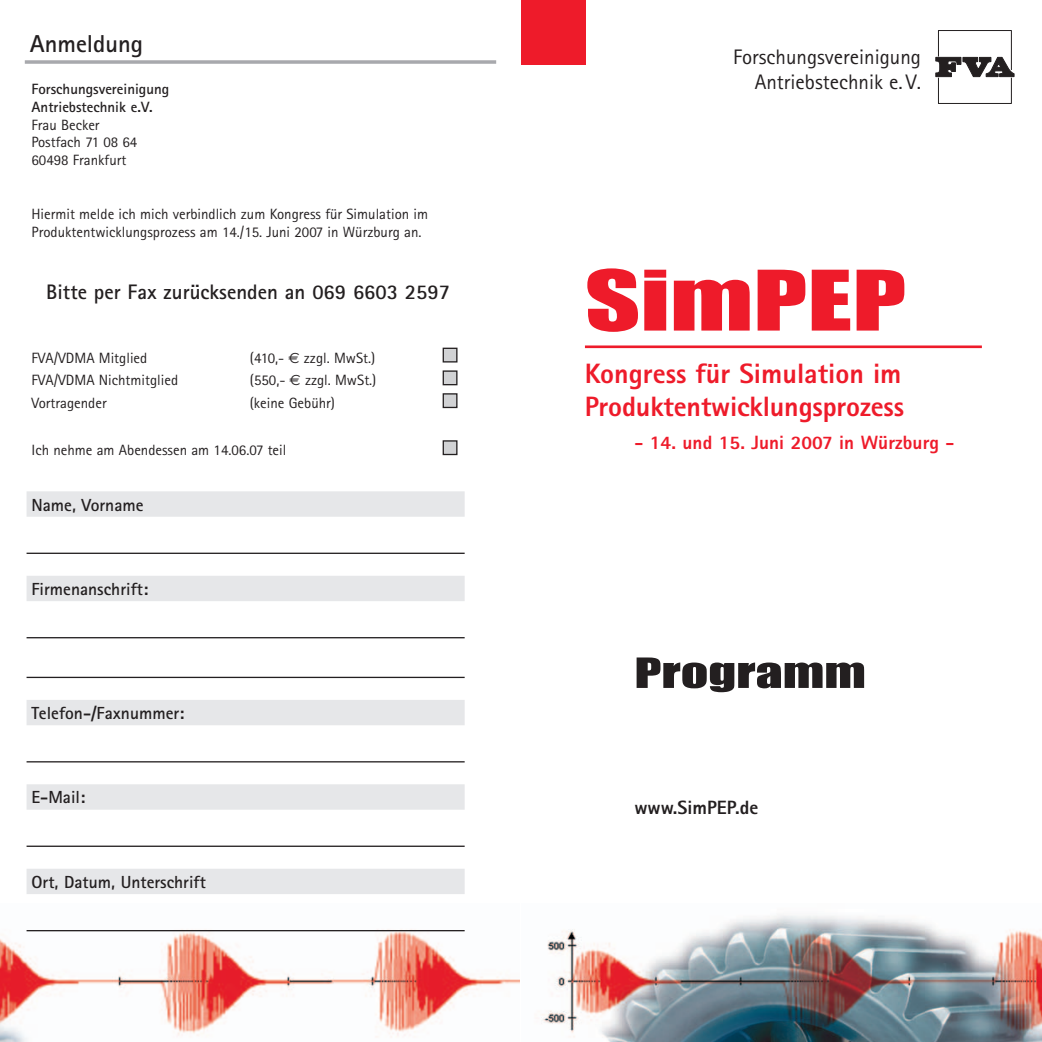
<style>
.page{position:relative;width:1042px;height:1042px;background:#fff}
.page>*{position:absolute;margin:0;border:0;box-sizing:border-box;transform-origin:0 0}
.t1{font:77px "Impact";color:#ee1b2a;scale:1.4 1}
.t2{font:38.5px "Impact";color:#231f20;scale:1.4 1}
.t3{font:800 28px/33.2px "Rotis Sans Serif";letter-spacing:-.005em;color:#ee1b2a}
.t4{font:700 24.5px "Rotis Sans Serif";color:#231f20}
.t5{font:21px/25.2px "Rotis Sans Serif";color:#231f20;text-align:right}
.t6{font:700 21px "Rotis Sans Serif";color:#231f20}
.t7{font:800 19.25px "Rotis Sans Serif";letter-spacing:.005em;color:#ee1b2a}
.t8{font:800 19.25px "Rotis Sans Serif";color:#231f20}
.t9{font:700 17.5px "Rotis Sans Serif";color:#231f20}
.t10{font:14.88px/17.8px "Rotis Sans Serif";color:#231f20}
.t11{font:700 14.88px/17.8px "Rotis Sans Serif";color:#231f20}
.s1{font-family:"Euro Sans"}
</style>
<div class="page">
<svg style="left:25px;top:60px;width:471px;height:4px;background:#b2b3b6"></svg>
<img style="left:0;top:929px;width:520px;height:113px">
<img style="left:542px;top:915px;width:500px;height:127px">
<svg style="left:935px;top:30px;width:79px;height:47px"></svg>
<div style="left:938px;top:77px;width:74px;height:27px;border:1px solid #231f20"></div>
<div style="left:27px;top:491px;width:438px;height:26px;background:#e6e7e9"></div>
<hr style="left:27px;top:553px;width:438px;height:1px;background:#231f20">
<div style="left:27px;top:576px;width:438px;height:25px;background:#e6e7e9"></div>
<hr style="left:27px;top:637px;width:438px;height:1px;background:#231f20">
<hr style="left:27px;top:677px;width:438px;height:1px;background:#231f20">
<div style="left:27px;top:700px;width:438px;height:25px;background:#e6e7e9"></div>
<hr style="left:27px;top:761px;width:438px;height:1px;background:#231f20">
<div style="left:27px;top:784px;width:438px;height:25px;background:#e6e7e9"></div>
<hr style="left:27px;top:845px;width:438px;height:2px;background:#231f20">
<div style="left:27px;top:869px;width:438px;height:25px;background:#e6e7e9"></div>
<hr style="left:27px;top:930px;width:438px;height:1px;background:#231f20">
<div style="left:444px;top:441px;width:12px;height:13px;background:#d1d2d4"></div>
<div style="left:443px;top:440px;width:14px;height:15px;border:1px solid #231f20"></div>
<div style="left:444px;top:394px;width:12px;height:13px;background:#d1d2d4"></div>
<div style="left:443px;top:393px;width:14px;height:15px;border:1px solid #231f20"></div>
<div style="left:444px;top:372px;width:12px;height:12px;background:#d1d2d4"></div>
<div style="left:443px;top:370px;width:14px;height:15px;border:1px solid #231f20"></div>
<div style="left:444px;top:349px;width:12px;height:12px;background:#d1d2d4"></div>
<div style="left:443px;top:348px;width:14px;height:14px;border:1px solid #231f20"></div>
<div style="left:521px;top:0;width:64px;height:64px;background:#ee1b2a"></div>
<hr style="left:585px;top:345px;width:397px;height:3px;background:#ee1b2a">
<h3 class="t4" style="left:30px;top:35px;width:115px">Anmeldung</h3>
<p class="t11" style="left:32px;top:81px;width:139px">Forschungsvereinigung<br>Antriebstechnik e.V.</p>
<p class="t10" style="left:32px;top:117px;width:107px">Frau Becker<br>Postfach 71 08 64<br>60498 Frankfurt</p>
<p class="t10" style="left:32px;top:206px;width:398px">Hiermit melde ich mich verbindlich zum Kongress für Simulation im<br>Produktentwicklungsprozess am 14./15. Juni 2007 in Würzburg an.</p>
<h3 class="t6" style="left:46px;top:285px;width:405px">Bitte per Fax zurücksenden an 069 6603 2597</h3>
<p class="t10" style="left:32px;top:350px;width:117px">FVA/VDMA Mitglied</p>
<p class="t10" style="left:250px;top:350px;width:127px">(410,- <span class="s1">€</span> zzgl. MwSt.)</p>
<p class="t10" style="left:32px;top:373px;width:148px">FVA/VDMA Nichtmitglied</p>
<p class="t10" style="left:250px;top:373px;width:128px">(550,- <span class="s1">€</span> zzgl. MwSt.)</p>
<p class="t10" style="left:32px;top:396px;width:77px">Vortragender</p>
<p class="t10" style="left:250px;top:396px;width:87px">(keine Gebühr)</p>
<p class="t10" style="left:32px;top:443px;width:256px">Ich nehme am Abendessen am 14.06.07 teil</p>
<p class="t9" style="left:32px;top:498px;width:113px">Name, Vorname</p>
<p class="t9" style="left:32px;top:583px;width:118px">Firmenanschrift:</p>
<p class="t9" style="left:32px;top:707px;width:154px">Telefon-/Faxnummer:</p>
<p class="t9" style="left:32px;top:791px;width:55px">E-Mail:</p>
<p class="t9" style="left:32px;top:876px;width:176px">Ort, Datum, Unterschrift</p>
<h3 class="t5" style="left:733px;top:47px;width:189px">Forschungsvereinigung<br>Antriebstechnik e. V.</h3>
<h1 class="t1" style="left:585px;top:259px;width:231px">SimPEP</h1>
<h3 class="t3" style="left:585px;top:360px;width:321px">Kongress für Simulation im<br>Produktentwicklungsprozess</h3>
<p class="t7" style="left:634px;top:436px;width:322px">- 14. und 15. Juni 2007 in Würzburg -</p>
<h2 class="t2" style="left:634px;top:652px;width:167px">Programm</h2>
<p class="t8" style="left:634px;top:800px;width:126px">www.SimPEP.de</p>
</div>
